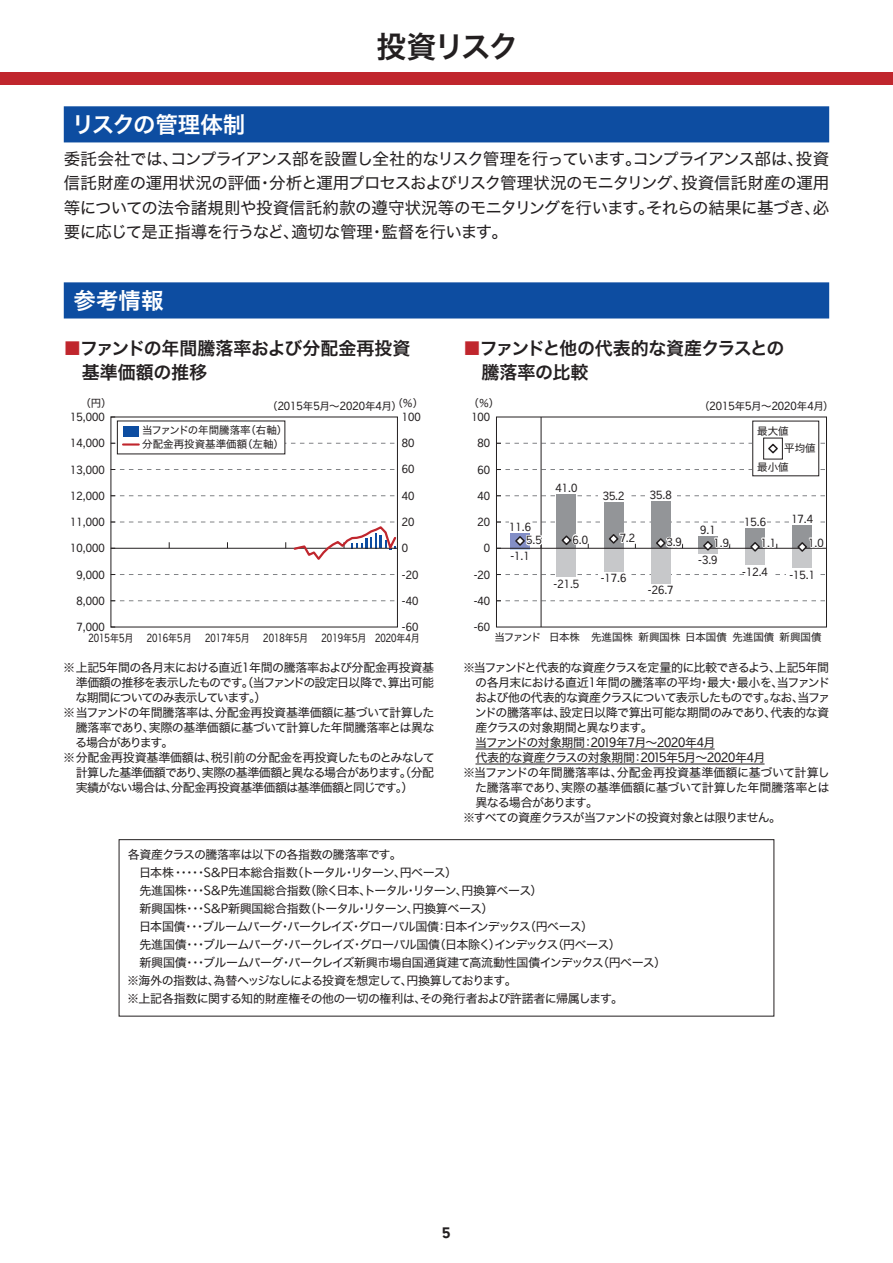
<style>
.page{position:relative;width:893px;height:1263px;background:#fff}
.page>*{position:absolute;margin:0;border:0;box-sizing:border-box;transform-origin:0 0}
.t1{font:30px "Hira Kaku Std N W6";letter-spacing:-.075em;color:#231f20}
.t2{font:22.5px "Hira Kaku Std N W6";letter-spacing:-.02em;color:#fff}
.t3{font:22.5px "Hira Kaku Std N W6";color:#fff}
.t4{font:18px/24px "Hira Kaku Std N W6";color:#231f20}
.t5{font:18px/24px "Hira Kaku Std N W6";letter-spacing:-.02em;color:#231f20}
.t6{font:16.5px/24px "Hira Kaku Std N W4";letter-spacing:-.045em;color:#231f20;text-align:justify}
.t7{font:13.5px "Rakuten Global B";color:#231f20}
.t8{font:12px/18px "Hira Kaku Std N W4";letter-spacing:-.05em;color:#231f20}
.t9{font:12px "Hira Kaku Std N W4";letter-spacing:-.075em;color:#231f20}
.t10{font:12px "Hira Kaku Std N W4";letter-spacing:-.08em;color:#231f20}
.t11{font:12px "Hira Kaku Std N W4";letter-spacing:-.07em;color:#231f20}
.t12{font:12px "Hira Kaku Std N W4";letter-spacing:-.09em;color:#231f20}
.t13{font:12px "Hira Kaku Std N W4";letter-spacing:-.005em;color:#231f20}
.t14{font:12px "Hira Kaku Std N W4";letter-spacing:-.03em;color:#231f20}
.t15{font:12px "Hira Kaku Std N W4";letter-spacing:-.085em;color:#231f20}
.t16{font:12px "Hira Kaku Std N W4";letter-spacing:-.115em;color:#231f20}
.t17{font:12px "Hira Kaku Std N W4";letter-spacing:-.095em;color:#231f20}
.t18{font:12px "Hira Kaku Std N W4";letter-spacing:-.11em;color:#231f20}
.t19{font:10.5px "Rakuten Global R";color:#231f20}
.t20{font:10.5px/13.5px "Hira Kaku Std N W4";color:#231f20}
.t21{font:10.5px "Rakuten Global R";color:#231f20;scale:.86 1}
.s1{color:#c0262d}
.s2{font-family:"Hira Kaku Std N W4"}
.s3{font-family:"Rakuten Global R"}
</style>
<div class="page">
<div style="left:0;top:72px;width:893px;height:13px;background:#c0262d"></div>
<div style="left:64px;top:283px;width:764px;height:35px;background:#0d4da1"></div>
<div style="left:64px;top:282px;width:765px;height:36px;border:1px solid #0d4da1"></div>
<div style="left:64px;top:107px;width:764px;height:35px;background:#0d4da1"></div>
<div style="left:64px;top:106px;width:765px;height:36px;border:1px solid #0d4da1"></div>
<svg style="left:113px;top:469px;width:282px;height:1px"></svg>
<svg style="left:113px;top:495px;width:282px;height:1px"></svg>
<svg style="left:113px;top:574px;width:282px;height:1px"></svg>
<svg style="left:113px;top:443px;width:282px;height:1px"></svg>
<svg style="left:113px;top:600px;width:282px;height:1px"></svg>
<svg style="left:113px;top:522px;width:283px;height:38px"></svg>
<div style="left:117px;top:421px;width:168px;height:33px;background:#fff"></div>
<div style="left:123px;top:426px;width:16px;height:10px;background:#0d4da1"></div>
<hr style="left:123px;top:443px;width:16px;height:3px;background:#c0262d">
<div style="left:651px;top:501px;width:19px;height:47px;background:#939598"></div>
<div style="left:604px;top:502px;width:19px;height:46px;background:#939598"></div>
<div style="left:557px;top:494px;width:19px;height:54px;background:#939598"></div>
<svg style="left:498px;top:469px;width:327px;height:1px"></svg>
<hr style="left:541px;top:417px;width:1px;height:210px;background:#231f20">
<div style="left:496px;top:417px;width:331px;height:210px;border:1px solid #231f20"></div>
<svg style="left:496px;top:481px;width:330px;height:21px"></svg>
<svg style="left:496px;top:513px;width:330px;height:88px"></svg>
<div style="left:753px;top:421px;width:66px;height:55px;background:#fff"></div>
<div style="left:763px;top:438px;width:20px;height:21px;border:1px solid #231f20"></div>
<svg style="left:496px;top:442px;width:330px;height:13px"></svg>
<hr style="left:475px;top:749px;width:240px;height:1px;background:#231f20">
<hr style="left:475px;top:764px;width:289px;height:1px;background:#231f20">
<div style="left:119px;top:839px;width:655px;height:177px;border:1px solid #231f20"></div>
<h2 class="t2" style="left:72px;top:107px;width:175px">リスクの管理体制</h2>
<h1 class="t1" style="left:376px;top:24px;width:144px">投資リスク</h1>
<h3 class="t6" style="left:64px;top:147px;width:767px">委託会社では、コンプライアンス部を設置し全社的なリスク管理を行っています。コンプライアンス部は、投資信託財産の運用状況の評価・分析と運用プロセスおよびリスク管理状況のモニタリング、投資信託財産の運用等についての法令諸規則や投資信託約款の遵守状況等のモニタリングを行います。それらの結果に基づき、必要に応じて是正指導を行うなど、適切な管理・監督を行います。</h3>
<h2 class="t3" style="left:74px;top:283px;width:91px">参考情報</h2>
<h3 class="t4" style="left:82px;top:336px;width:330px;text-indent:-18px"><span class="s1">■</span>ファンドの年間騰落率および分配金再投資基準価額の推移</h3>
<h3 class="t5" style="left:481px;top:336px;width:304px;text-indent:-18px"><span class="s1">■</span>ファンドと他の代表的な資産クラスとの騰落率の比較</h3>
<p class="t20" style="left:80px;top:396px;width:33px">（円）</p>
<p class="t19" style="left:267px;top:399px;width:136px"><span class="s2">（</span>2015<span class="s2">年</span>5<span class="s2">月～</span>2020<span class="s2">年</span>4<span class="s2">月）</span></p>
<p class="t20" style="left:392px;top:396px;width:32px">（％）</p>
<p class="t19" style="left:402px;top:410px;width:20px">100</p>
<p class="t19" style="left:402px;top:436px;width:14px">80</p>
<p class="t19" style="left:70px;top:410px;width:36px">15,000</p>
<p class="t19" style="left:70px;top:436px;width:36px">14,000</p>
<p class="t19" style="left:70px;top:462px;width:36px">13,000</p>
<p class="t19" style="left:70px;top:489px;width:36px">12,000</p>
<p class="t20" style="left:142px;top:424px;width:147px">当ファンドの年間騰落率（右軸）分配金再投資基準価額（左軸）</p>
<p class="t19" style="left:402px;top:462px;width:14px">60</p>
<p class="t19" style="left:402px;top:489px;width:14px">40</p>
<p class="t19" style="left:402px;top:515px;width:14px">20</p>
<p class="t19" style="left:70px;top:515px;width:36px">11,000</p>
<p class="t19" style="left:70px;top:541px;width:36px">10,000</p>
<p class="t19" style="left:402px;top:541px;width:8px">0</p>
<p class="t19" style="left:402px;top:567px;width:18px">-20</p>
<p class="t19" style="left:77px;top:567px;width:30px">9,000</p>
<p class="t20" style="left:469px;top:396px;width:32px">（％）</p>
<p class="t19" style="left:699px;top:399px;width:136px"><span class="s2">（</span>2015<span class="s2">年</span>5<span class="s2">月～</span>2020<span class="s2">年</span>4<span class="s2">月）</span></p>
<p class="t19" style="left:471px;top:410px;width:20px">100</p>
<p class="t19" style="left:478px;top:436px;width:14px">80</p>
<p class="t19" style="left:478px;top:462px;width:14px">60</p>
<p class="t19" style="left:478px;top:489px;width:14px">40</p>
<p class="t19" style="left:555px;top:481px;width:23px">41.0</p>
<p class="t19" style="left:603px;top:489px;width:23px">35.2</p>
<p class="t19" style="left:650px;top:488px;width:23px">35.8</p>
<p class="t20" style="left:757px;top:425px;width:33px">最大値</p>
<p class="t20" style="left:757px;top:460px;width:33px">最小値</p>
<p class="t20" style="left:784px;top:442px;width:33px">平均値</p>
<p class="t19" style="left:478px;top:515px;width:14px">20</p>
<p class="t19" style="left:484px;top:541px;width:8px">0</p>
<p class="t19" style="left:509px;top:520px;width:23px">11.6</p>
<p class="t19" style="left:510px;top:549px;width:21px">-1.1</p>
<p class="t19" style="left:526px;top:533px;width:17px">5.5</p>
<p class="t19" style="left:572px;top:532px;width:17px">6.0</p>
<p class="t19" style="left:620px;top:531px;width:17px">7.2</p>
<p class="t19" style="left:700px;top:523px;width:17px">9.1</p>
<p class="t19" style="left:744px;top:514px;width:23px">15.6</p>
<p class="t19" style="left:791px;top:512px;width:23px">17.4</p>
<p class="t19" style="left:666px;top:535px;width:17px">3.9</p>
<p class="t19" style="left:713px;top:536px;width:17px">1.9</p>
<p class="t19" style="left:761px;top:536px;width:17px">1.1</p>
<p class="t19" style="left:808px;top:536px;width:17px">1.0</p>
<p class="t19" style="left:698px;top:553px;width:21px">-3.9</p>
<p class="t19" style="left:474px;top:567px;width:18px">-20</p>
<p class="t19" style="left:554px;top:576px;width:27px">-21.5</p>
<p class="t19" style="left:601px;top:571px;width:27px">-17.6</p>
<p class="t19" style="left:648px;top:583px;width:27px">-26.7</p>
<p class="t19" style="left:742px;top:564px;width:27px">-12.4</p>
<p class="t19" style="left:789px;top:568px;width:27px">-15.1</p>
<p class="t19" style="left:77px;top:594px;width:30px">8,000</p>
<p class="t19" style="left:402px;top:594px;width:18px">-40</p>
<p class="t19" style="left:474px;top:594px;width:18px">-40</p>
<p class="t19" style="left:402px;top:620px;width:18px">-60</p>
<p class="t19" style="left:77px;top:620px;width:30px">7,000</p>
<p class="t21" style="left:88px;top:630px;width:54px">2015<span class="s2">年</span>5<span class="s2">月</span></p>
<p class="t21" style="left:147px;top:630px;width:54px">2016<span class="s2">年</span>5<span class="s2">月</span></p>
<p class="t21" style="left:205px;top:630px;width:54px">2017<span class="s2">年</span>5<span class="s2">月</span></p>
<p class="t21" style="left:263px;top:630px;width:54px">2018<span class="s2">年</span>5<span class="s2">月</span></p>
<p class="t21" style="left:322px;top:630px;width:116px">2019<span class="s2">年</span>5<span class="s2">月</span> 2020<span class="s2">年</span>4<span class="s2">月</span></p>
<p class="t19" style="left:474px;top:620px;width:18px">-60</p>
<p class="t20" style="left:494px;top:630px;width:329px">当ファンド 日本株 先進国株新興国株日本国債先進国債新興国債</p>
<p class="t8" style="left:63px;top:659px;width:372px">※上記<span class="s3">5</span>年間の各月末における直近<span class="s3">1</span>年間の騰落率および分配金再投資基</p>
<p class="t9" style="left:76px;top:674px;width:360px">準価額の推移を表示したものです。（当ファンドの設定日以降で、算出可能</p>
<p class="t18" style="left:75px;top:689px;width:193px">な期間についてのみ表示しています。）</p>
<p class="t8" style="left:63px;top:704px;width:373px">※当ファンドの年間騰落率は、分配金再投資基準価額に基づいて計算した</p>
<p class="t8" style="left:76px;top:719px;width:360px">騰落率であり、実際の基準価額に基づいて計算した年間騰落率とは異な</p>
<p class="t17" style="left:75px;top:734px;width:100px">る場合があります。</p>
<p class="t8" style="left:63px;top:749px;width:373px">※分配金再投資基準価額は、税引前の分配金を再投資したものとみなして</p>
<p class="t11" style="left:76px;top:764px;width:360px">計算した基準価額であり、実際の基準価額と異なる場合があります。（分配</p>
<p class="t8" style="left:76px;top:779px;width:339px">実績がない場合は、分配金再投資基準価額は基準価額と同じです。）</p>
<p class="t10" style="left:463px;top:659px;width:368px">※当ファンドと代表的な資産クラスを定量的に比較できるよう、上記<span class="s3">5</span>年間</p>
<p class="t8" style="left:475px;top:674px;width:356px">の各月末における直近<span class="s3">1</span>年間の騰落率の平均・最大・最小を、当ファンド</p>
<p class="t12" style="left:475px;top:689px;width:356px">および他の代表的な資産クラスについて表示したものです。なお、当ファ</p>
<p class="t8" style="left:475px;top:704px;width:356px">ンドの騰落率は、設定日以降で算出可能な期間のみであり、代表的な資</p>
<p class="t17" style="left:475px;top:719px;width:179px">産クラスの対象期間と異なります。</p>
<p class="t16" style="left:475px;top:734px;width:242px">当ファンドの対象期間：<span class="s3">2019</span>年<span class="s3">7</span>月～<span class="s3">2020</span>年<span class="s3">4</span>月</p>
<p class="t8" style="left:475px;top:749px;width:291px">代表的な資産クラスの対象期間：<span class="s3">2015</span>年<span class="s3">5</span>月～<span class="s3">2020</span>年<span class="s3">4</span>月</p>
<p class="t13" style="left:463px;top:764px;width:368px">※当ファンドの年間騰落率は、分配金再投資基準価額に基づいて計算し</p>
<p class="t14" style="left:475px;top:779px;width:356px">た騰落率であり、実際の基準価額に基づいて計算した年間騰落率とは</p>
<p class="t9" style="left:475px;top:794px;width:124px">異なる場合があります。</p>
<p class="t15" style="left:463px;top:809px;width:320px">※すべての資産クラスが当ファンドの投資対象とは限りません。</p>
<p class="t8" style="left:127px;top:845px;width:540px">各資産クラスの騰落率は以下の各指数の騰落率です。<br>　日本株・・・・・<span class="s3">S</span>＆<span class="s3">P</span>日本総合指数（トータル・リターン、円ベース）<br>　先進国株・・・<span class="s3">S</span>＆<span class="s3">P</span>先進国総合指数（除く日本、トータル・リターン、円換算ベース）<br>　新興国株・・・<span class="s3">S</span>＆<span class="s3">P</span>新興国総合指数（トータル・リターン、円換算ベース）<br>　日本国債・・・ブルームバーグ・バークレイズ・グローバル国債：日本インデックス（円ベース）<br>　先進国債・・・ブルームバーグ・バークレイズ・グローバル国債（日本除く）インデックス（円ベース）<br>　新興国債・・・ブルームバーグ・バークレイズ新興市場自国通貨建て高流動性国債インデックス（円ベース）※海外の指数は、為替ヘッジなしによる投資を想定して、円換算しております。<br>※上記各指数に関する知的財産権その他の一切の権利は、その発行者および許諾者に帰属します。</p>
<p class="t7" style="left:442px;top:1224px;width:10px">5</p>
</div>
